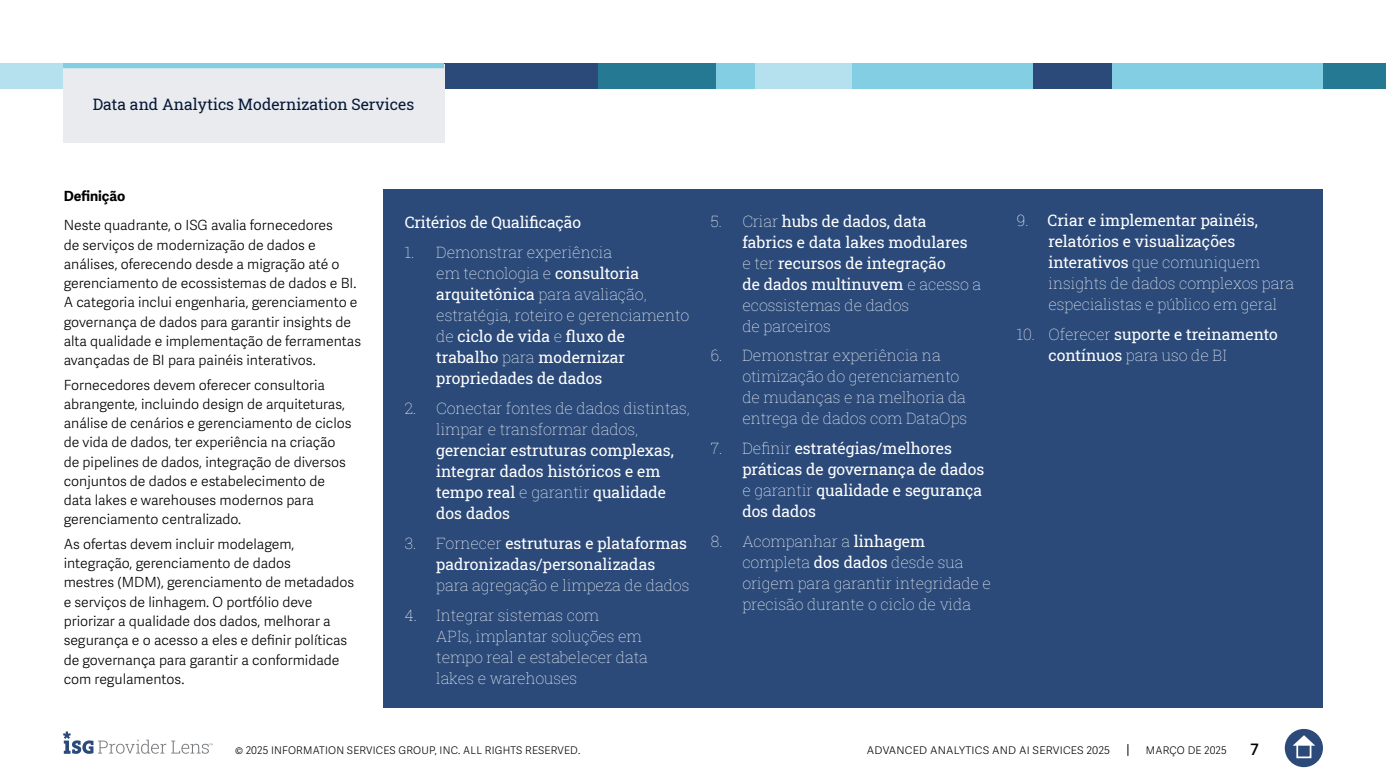
<style>
.page{position:relative;width:1386px;height:780px;background:#fff}
.page>*{position:absolute;margin:0;border:0;box-sizing:border-box;transform-origin:0 0}
.t1{font:100 15.75px/21px "Roboto Slab";letter-spacing:-.005em;color:#fff}
.t2{font:15.75px/21px "Roboto Slab ISG P Regular";color:#fff}
.t3{font:15.75px "Roboto Slab ISG P Regular";color:#051837}
.t4{font:600 15.75px "Adelle Sans";color:#000}
.t5{font:300 14px/19.2px "Adelle Sans";color:#000101}
.t6{font:700 14px "Adelle Sans";letter-spacing:-.005em;color:#000}
.t7{font:300 10.5px "Adelle Sans";letter-spacing:.02em;color:#000}
.t8{font:300 10.5px "Adelle Sans";letter-spacing:.02em;color:#000;scale:1.05 1}
.s1{font-family:"Roboto Slab ISG P Regular";font-weight:400}
.s2{font-family:"Roboto Slab";font-weight:100}
</style>
<div class="page">
<svg style="left:1127px;top:744px;width:1px;height:12px"></svg>
<div style="left:1285px;top:729px;width:38px;height:38px;background:#2b4a79;border-radius:50%"></div>
<svg style="left:1293px;top:735px;width:22px;height:10px"></svg>
<div style="left:1296px;top:743px;width:15px;height:15px;border:2px solid #fff"></div>
<svg style="left:63px;top:731px;width:150px;height:23px"></svg>
<div style="left:1047px;top:63px;width:276px;height:26px;background:#84cee3"></div>
<div style="left:0;top:63px;width:158px;height:26px;background:#b4e1ed"></div>
<div style="left:850px;top:63px;width:184px;height:26px;background:#84cee3"></div>
<div style="left:1323px;top:63px;width:63px;height:26px;background:#257992"></div>
<div style="left:1033px;top:63px;width:79px;height:26px;background:#2b4a79"></div>
<div style="left:754px;top:63px;width:98px;height:26px;background:#b4e1ed"></div>
<div style="left:598px;top:63px;width:157px;height:26px;background:#84cee3"></div>
<div style="left:598px;top:63px;width:118px;height:26px;background:#257992"></div>
<div style="left:379px;top:63px;width:219px;height:26px;background:#2b4a79"></div>
<div style="left:63px;top:64px;width:381px;height:79px;background:#e9ebee"></div>
<div style="left:63px;top:63px;width:381px;height:5px;background:#84cee3"></div>
<div style="left:384px;top:189px;width:939px;height:519px;background:#2b4a79"></div>
<p class="t3" style="left:93px;top:93px;width:323px">Data and Analytics Modernization Services</p>
<p class="t6" style="left:64px;top:187px;width:63px">Definição</p>
<p class="t5" style="left:64px;top:216px;width:299px">Neste quadrante, o ISG avalia fornecedores<br>de serviços de modernização de dados e análises, oferecendo desde a migração até o gerenciamento de ecossistemas de dados e BI.<br>A categoria inclui engenharia, gerenciamento e governança de dados para garantir insights de alta qualidade e implementação de ferramentas avançadas de BI para painéis interativos.</p>
<p class="t5" style="left:64px;top:375px;width:289px">Fornecedores devem oferecer consultoria abrangente, incluindo design de arquiteturas, análise de cenários e gerenciamento de ciclos de vida de dados, ter experiência na criação de pipelines de dados, integração de diversos conjuntos de dados e estabelecimento de data lakes e warehouses modernos para gerenciamento centralizado.</p>
<p class="t5" style="left:64px;top:535px;width:292px">As ofertas devem incluir modelagem, integração, gerenciamento de dados<br>mestres (MDM), gerenciamento de metadados e serviços de linhagem. O portfólio deve priorizar a qualidade dos dados, melhorar a segurança e o acesso a eles e definir políticas de governança para garantir a conformidade com regulamentos.</p>
<p class="t2" style="left:405px;top:212px;width:178px">Critérios de Qualificação</p>
<p class="t1" style="left:436px;top:241px;width:255px;text-indent:-32px">1. Demonstrar experiência<br>em tecnologia e <span class="s1">consultoria arquitetônica</span> para avaliação, estratégia, roteiro e gerenciamento</p>
<p class="t2" style="left:436px;top:325px;width:190px;text-align:justify"><span class="s2">de</span> ciclo de vida <span class="s2">e</span> fluxo de trabalho <span class="s2">para</span> modernizar propriedades de dados</p>
<p class="t1" style="left:436px;top:397px;width:255px;text-indent:-32px">2. Conectar fontes de dados distintas, limpar e transformar dados,</p>
<p class="t2" style="left:436px;top:439px;width:239px">gerenciar estruturas complexas, integrar dados históricos e em tempo real <span class="s2">e garantir</span> qualidade dos dados</p>
<p class="t2" style="left:405px;top:532px;width:284px;text-align:center"><span class="s2">3. Fornecer</span> estruturas e plataformas padronizadas/personalizadas</p>
<p class="t1" style="left:436px;top:574px;width:255px">para agregação e limpeza de dados</p>
<p class="t1" style="left:436px;top:604px;width:213px;text-indent:-32px">4. Integrar sistemas com<br>APIs, implantar soluções em tempo real e estabelecer data lakes e warehouses</p>
<p class="t2" style="left:742px;top:210px;width:241px;text-indent:-31px"><span class="s2">5. Criar</span> hubs de dados, data<br>fabrics e data lakes modulares<br><span class="s2">e ter</span> recursos de integração<br>de dados multinuvem <span class="s2">e acesso a</span></p>
<p class="t1" style="left:742px;top:294px;width:168px">ecossistemas de dados de parceiros</p>
<p class="t1" style="left:742px;top:345px;width:226px;text-indent:-32px">6. Demonstrar experiência na otimização do gerenciamento de mudanças e na melhoria da entrega de dados com DataOps</p>
<p class="t2" style="left:742px;top:437px;width:243px;text-indent:-32px"><span class="s2">7. Definir</span> estratégias/melhores práticas de governança de dados <span class="s2">e garantir</span> qualidade e segurança dos dados</p>
<p class="t1" style="left:742px;top:530px;width:250px;text-indent:-32px">8. Acompanhar a <span class="s1">linhagem </span>completa <span class="s1">dos dados</span> desde sua origem para garantir integridade e precisão durante o ciclo de vida</p>
<p class="t2" style="left:1017px;top:210px;width:243px;text-align:center"><span class="s2">9.</span> Criar e implementar painéis, relatórios e visualizações</p>
<p class="t1" style="left:1048px;top:252px;width:247px"><span class="s1">interativos</span> que comuniquem insights de dados complexos para especialistas e público em geral</p>
<p class="t2" style="left:1017px;top:323px;width:262px"><span class="s2">10. Oferecer</span> suporte e treinamento</p>
<p class="t1" style="left:1048px;top:344px;width:180px"><span class="s1">contínuos</span> para uso de BI</p>
<p class="t7" style="left:235px;top:744px;width:347px">© 2025 INFORMATION SERVICES GROUP, INC. ALL RIGHTS RESERVED.</p>
<p class="t8" style="left:867px;top:744px;width:233px">ADVANCED ANALYTICS AND AI SERVICES 2025</p>
<p class="t7" style="left:1146px;top:744px;width:82px">MARÇO DE 2025</p>
<p class="t4" style="left:1251px;top:740px;width:10px">7</p>
</div>
